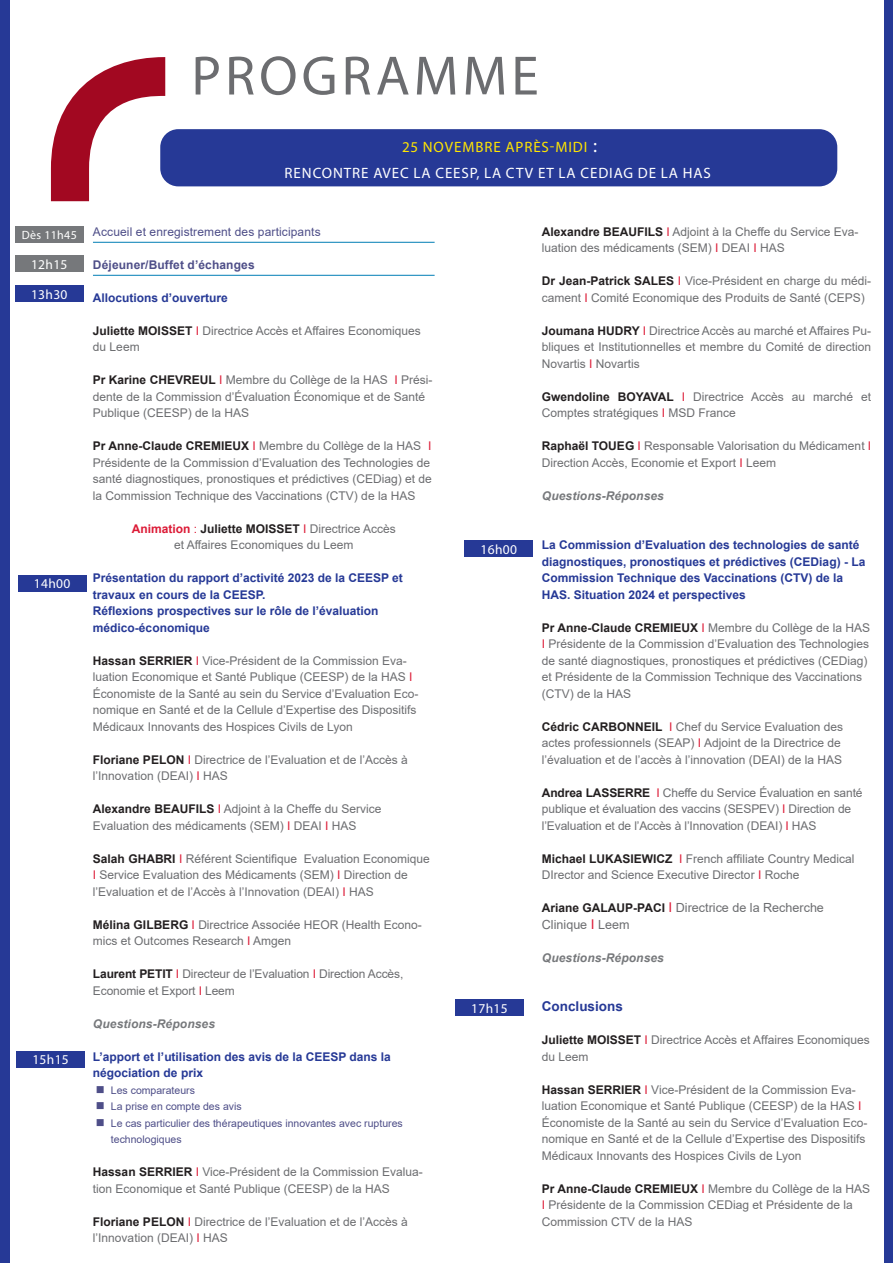
<style>
.page{position:relative;width:893px;height:1263px;background:#fff}
.page>*{position:absolute;margin:0;border:0;box-sizing:border-box;transform-origin:0 0}
.t1{font:55.8px "Myriad Pro";letter-spacing:.07em;color:#6c6d70}
.t2{font:15px "Myriad Pro";letter-spacing:.06em;color:#fff}
.t3{font:15px "Myriad Pro";letter-spacing:.06em;color:#ffe601}
.t4{font:13.5px "Myriad Pro";letter-spacing:.025em;color:#fff}
.Sujet{font:700 13.5px "Arial";color:#263996}
.t5{font:12.6px/16.5px "Arial";color:#6c6d70}
.Sujet-2{font:12px/16.5px "Arial";color:#6c6d70}
.Sujet-3{font:700 12px/16.5px "Arial";color:#263996}
.t6{font:italic 700 12px "Arial";letter-spacing:.01em;color:#76787b}
.Sujet-4{font:700 12px "Arial";color:#231f20}
.Temps_de_pause{font:12px "Arial";letter-spacing:.01em;color:#4e4e88}
.Temps_de_pause-2{font:700 12px "Arial";letter-spacing:.01em;color:#4e4e88}
.C_08_Nom_des_intervenants{font:700 12px "Arial";color:#263996}
.t7{font:12px "Myriad Pro";letter-spacing:.025em;color:#fff}
.t8{font:10.5px/16.5px "Arial";color:#4e4e88}
.s1{font-size:19.5px;color:#fff}
.s2{font-weight:700;color:#231f20}
.s3{color:#dc1a36}
.s4{font-weight:400;color:#dc1a36}
.s5{font-weight:400;color:#6c6d70}
.s6{font-weight:700;font-size:12px;color:#231f20}
.s7{font-size:13.5px;color:#dc1a36}
</style>
<div class="page">
<hr style="left:93px;top:242px;width:342px;height:1px;background:#007db5">
<hr style="left:93px;top:275px;width:342px;height:1px;background:#007db5">
<div style="left:15px;top:226px;width:69px;height:17px;background:#76787b"></div>
<div style="left:15px;top:285px;width:69px;height:16px;background:#263996"></div>
<div style="left:18px;top:575px;width:69px;height:16px;background:#263996"></div>
<svg style="left:51px;top:57px;width:114px;height:144px"></svg>
<div style="left:0;top:0;width:9px;height:1263px;background:#263996"></div>
<div style="left:16px;top:1051px;width:69px;height:16px;background:#263996"></div>
<div style="left:160px;top:129px;width:677px;height:57px;background:#263996;border-radius:18px"></div>
<div style="left:15px;top:256px;width:69px;height:16px;background:#76787b"></div>
<div style="left:455px;top:999px;width:69px;height:17px;background:#263996"></div>
<div style="left:464px;top:540px;width:69px;height:16px;background:#263996"></div>
<div style="left:884px;top:0;width:9px;height:1263px;background:#263996"></div>
<hr style="left:892px;top:0;width:1px;height:1263px;background:#00584c">
<p class="t1" style="left:191px;top:41px;width:349px">PROGRAMME</p>
<p class="t3" style="left:402px;top:138px;width:196px">25 NOVEMBRE APRÈS-MIDI <span class="s1">:</span></p>
<p class="t2" style="left:285px;top:164px;width:428px">RENCONTRE AVEC LA CEESP, LA CTV ET LA CEDIAG DE LA HAS</p>
<p class="t7" style="left:22px;top:228px;width:57px">Dès 11h45</p>
<p class="t4" style="left:31px;top:257px;width:38px">12h15</p>
<p class="t4" style="left:31px;top:286px;width:38px">13h30</p>
<p class="t4" style="left:34px;top:575px;width:38px">14h00</p>
<p class="t4" style="left:32px;top:1051px;width:38px">15h15</p>
<p class="Temps_de_pause" style="left:93px;top:223px;width:229px">Accueil et enregistrement des participants</p>
<p class="Temps_de_pause-2" style="left:93px;top:256px;width:163px">Déjeuner/Buffet d’échanges</p>
<p class="C_08_Nom_des_intervenants" style="left:93px;top:289px;width:136px">Allocutions d’ouverture</p>
<p class="Sujet-2" style="left:93px;top:322px;width:329px"><span class="s2">Juliette MOISSET</span> <span class="s3">I</span> Directrice Accès et Affaires Economiques du Leem</p>
<p class="Sujet-2" style="left:93px;top:371px;width:341px"><span class="s2">Pr Karine CHEVREUL</span> <span class="s3">I</span> Membre du Collège de la HAS <span class="s3">I</span> Prési&shy;dente de la Commission d’Évaluation Économique et de Santé<br>Publique (CEESP) de la HAS</p>
<p class="Sujet-2" style="left:93px;top:437px;width:340px"><span class="s2">Pr Anne-Claude CREMIEUX</span> <span class="s3">I</span> Membre du Collège de la HAS <span class="s3">I </span>Présidente de la Commission d’Evaluation des Technologies de santé diagnostiques, pronostiques et prédictives (CEDiag) et de la Commission Technique des Vaccinations (CTV) de la HAS</p>
<p class="Sujet-4" style="left:132px;top:520px;width:266px"><span class="s3">Animation</span> <span class="s4">:</span> Juliette MOISSET <span class="s4">I</span> <span class="s5">Directrice Accès</span></p>
<p class="Sujet-2" style="left:174px;top:536px;width:181px">et Affaires Economiques du Leem</p>
<p class="Sujet-3" style="left:93px;top:570px;width:311px">Présentation du rapport d’activité 2023 de la CEESP et travaux en cours de la CEESP.</p>
<p class="Sujet-3" style="left:93px;top:603px;width:287px">Réflexions prospectives sur le rôle de l’évaluation</p>
<p class="Sujet-3" style="left:93px;top:619px;width:118px">médico-économique</p>
<p class="Sujet-2" style="left:93px;top:652px;width:327px"><span class="s2">Hassan SERRIER</span> <span class="s3">I</span> Vice-Président de la Commission Eva&shy;luation Economique et Santé Publique (CEESP) de la HAS <span class="s3">I </span>Économiste de la Santé au sein du Service d’Evaluation Eco&shy;nomique en Santé et de la Cellule d’Expertise des Dispositifs Médicaux Innovants des Hospices Civils de Lyon</p>
<p class="Sujet-2" style="left:93px;top:751px;width:316px"><span class="s2">Floriane PELON</span> <span class="s3">I</span> Directrice de l’Evaluation et de l’Accès à l’Innovation (DEAI) <span class="s3">I</span> HAS</p>
<p class="Sujet-2" style="left:93px;top:800px;width:290px"><span class="s2">Alexandre BEAUFILS</span> <span class="s3">I</span> Adjoint à la Cheffe du Service</p>
<p class="Sujet-2" style="left:93px;top:817px;width:265px">Evaluation des médicaments (SEM) <span class="s3">I</span> DEAI <span class="s3">I</span> HAS</p>
<p class="Sujet-2" style="left:93px;top:850px;width:338px"><span class="s2">Salah GHABRI</span> <span class="s3">I</span> Référent Scientifique Evaluation Economique<br><span class="s3">I</span> Service Evaluation des Médicaments (SEM) <span class="s3">I</span> Direction de l’Evaluation et de l’Accès à l’Innovation (DEAI) <span class="s3">I</span> HAS</p>
<p class="Sujet-2" style="left:93px;top:916px;width:330px"><span class="s2">Mélina GILBERG</span> <span class="s3">I</span> Directrice Associée HEOR (Health Econo&shy;mics et Outcomes Research <span class="s3">I</span> Amgen</p>
<p class="Sujet-2" style="left:93px;top:965px;width:312px"><span class="s2">Laurent PETIT</span> <span class="s3">I</span> Directeur de l’Evaluation <span class="s3">I</span> Direction Accès,<br>Economie et Export <span class="s3">I</span> Leem</p>
<p class="t6" style="left:93px;top:1015px;width:124px">Questions-Réponses</p>
<p class="Sujet-3" style="left:93px;top:1048px;width:299px">L’apport et l’utilisation des avis de la CEESP dans la</p>
<p class="Sujet-3" style="left:93px;top:1065px;width:112px">négociation de prix</p>
<p class="t8" style="left:111px;top:1081px;width:86px">Les comparateurs</p>
<p class="t8" style="left:111px;top:1098px;width:132px">La prise en compte des avis</p>
<p class="t8" style="left:111px;top:1114px;width:293px">Le cas particulier des thérapeutiques innovantes avec ruptures technologiques</p>
<p class="Sujet-2" style="left:93px;top:1163px;width:331px"><span class="s2">Hassan SERRIER</span> <span class="s3">I</span> Vice-Président de la Commission Evalua&shy;tion Economique et Santé Publique (CEESP) de la HAS</p>
<p class="Sujet-2" style="left:93px;top:1213px;width:316px"><span class="s2">Floriane PELON</span> <span class="s3">I</span> Directrice de l’Evaluation et de l’Accès à l’Innovation (DEAI) <span class="s3">I</span> HAS</p>
<p class="t4" style="left:480px;top:541px;width:38px">16h00</p>
<p class="t4" style="left:471px;top:1000px;width:38px">17h15</p>
<p class="Sujet-2" style="left:542px;top:223px;width:318px"><span class="s2">Alexandre BEAUFILS</span> <span class="s3">I</span> Adjoint à la Cheffe du Service Eva&shy;luation des médicaments (SEM) <span class="s3">I</span> DEAI <span class="s3">I</span> HAS</p>
<p class="Sujet-2" style="left:542px;top:272px;width:331px"><span class="s2">Dr Jean-Patrick SALES</span> <span class="s3">I</span> Vice-Président en charge du médi&shy;cament <span class="s3">I</span> Comité Economique des Produits de Santé (CEPS)</p>
<p class="Sujet-2" style="left:542px;top:322px;width:331px;text-align:justify"><span class="s2">Joumana HUDRY</span> <span class="s3">I</span> Directrice Accès au marché et Affaires Pu&shy;bliques et Institutionnelles et membre du Comité de direction Novartis <span class="s3">I</span> Novartis</p>
<p class="Sujet-2" style="left:542px;top:388px;width:331px"><span class="s2">Gwendoline BOYAVAL</span> <span class="s3">I</span> Directrice Accès au marché et<br>Comptes stratégiques <span class="s3">I</span> MSD France</p>
<p class="Sujet-2" style="left:542px;top:437px;width:331px"><span class="s2">Raphaël TOUEG</span> <span class="s3">I</span> Responsable Valorisation du Médicament <span class="s3">I<br></span>Direction Accès, Economie et Export <span class="s3">I</span> Leem</p>
<p class="t6" style="left:542px;top:487px;width:124px">Questions-Réponses</p>
<p class="Sujet-3" style="left:542px;top:537px;width:325px">La Commission d’Evaluation des technologies de santé diagnostiques, pronostiques et prédictives (CEDiag) - La Commission Technique des Vaccinations (CTV) de la HAS. Situation 2024 et perspectives</p>
<p class="Sujet-2" style="left:542px;top:619px;width:330px"><span class="s2">Pr Anne-Claude CREMIEUX</span> <span class="s3">I</span> Membre du Collège de la HAS <span class="s3">I</span> Présidente de la Commission d’Evaluation des Technologies de santé diagnostiques, pronostiques et prédictives (CEDiag) et Présidente de la Commission Technique des Vaccinations (CTV) de la HAS</p>
<p class="Sujet-2" style="left:542px;top:718px;width:303px"><span class="s2">Cédric CARBONNEIL</span> <span class="s3">I</span> Chef du Service Evaluation des actes professionnels (SEAP) <span class="s3">I</span> Adjoint de la Directrice de l’évaluation et de l’accès à l’innovation (DEAI) de la HAS</p>
<p class="Sujet-2" style="left:542px;top:784px;width:322px"><span class="s2">Andrea LASSERRE</span> <span class="s3">I</span> Cheffe du Service Évaluation en santé publique et évaluation des vaccins (SESPEV) <span class="s3">I</span> Direction de l’Evaluation et de l’Accès à l’Innovation (DEAI) <span class="s3">I</span> HAS</p>
<p class="Sujet-2" style="left:542px;top:850px;width:314px"><span class="s2">Michael LUKASIEWICZ</span> <span class="s3">I</span> French affiliate Country Medical<br>DIrector and Science Executive Director <span class="s3">I</span> Roche</p>
<p class="t5" style="left:542px;top:899px;width:284px"><span class="s6">Ariane GALAUP-PACI</span> <span class="s7">I</span> Directrice de la Recherche<br>Clinique <span class="s7">I</span> Leem</p>
<p class="t6" style="left:542px;top:949px;width:124px">Questions-Réponses</p>
<p class="Sujet" style="left:542px;top:997px;width:83px">Conclusions</p>
<p class="Sujet-2" style="left:542px;top:1031px;width:329px"><span class="s2">Juliette MOISSET</span> <span class="s3">I</span> Directrice Accès et Affaires Economiques du Leem</p>
<p class="Sujet-2" style="left:542px;top:1081px;width:327px"><span class="s2">Hassan SERRIER</span> <span class="s3">I</span> Vice-Président de la Commission Eva&shy;luation Economique et Santé Publique (CEESP) de la HAS <span class="s3">I </span>Économiste de la Santé au sein du Service d’Evaluation Eco&shy;nomique en Santé et de la Cellule d’Expertise des Dispositifs Médicaux Innovants des Hospices Civils de Lyon</p>
<p class="Sujet-2" style="left:542px;top:1180px;width:330px"><span class="s2">Pr Anne-Claude CREMIEUX</span> <span class="s3">I</span> Membre du Collège de la HAS<br><span class="s3">I</span> Présidente de la Commission CEDiag et Présidente de la<br>Commission CTV de la HAS</p>
</div>
